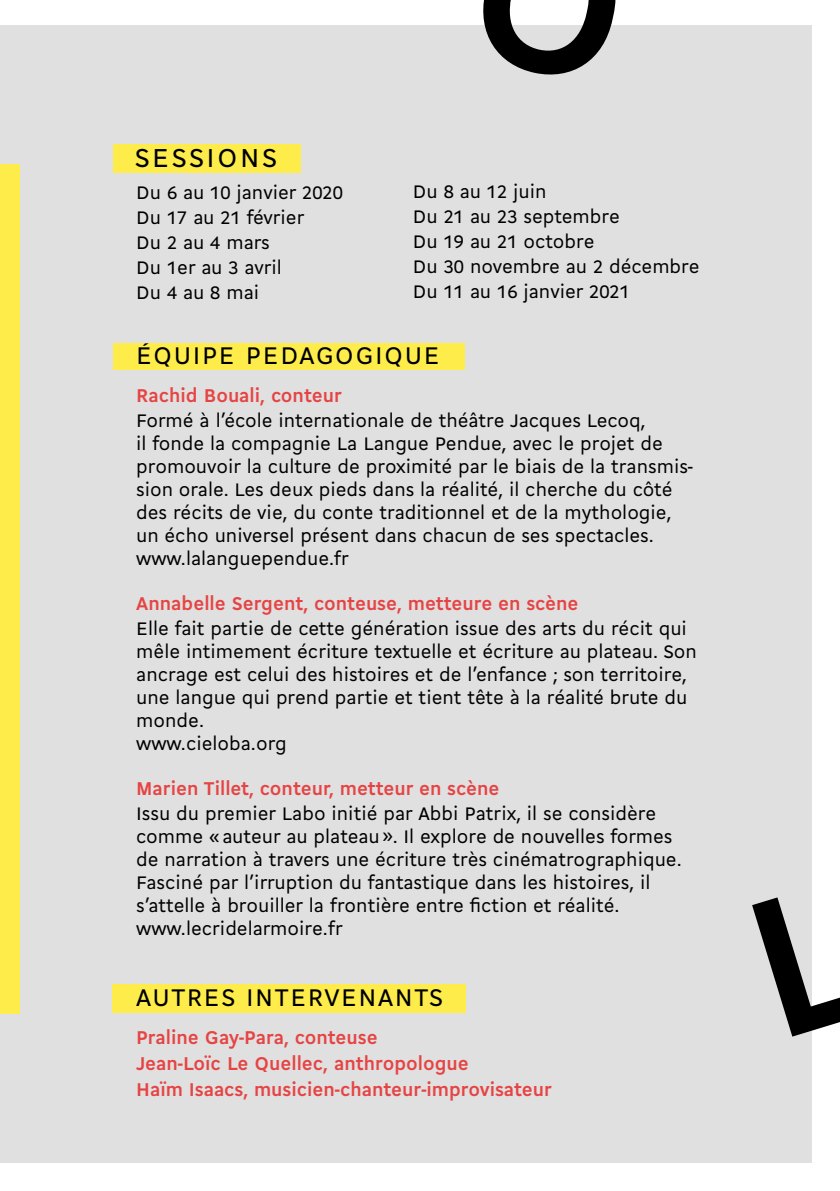
<style>
.page{position:relative;width:840px;height:1191px;background:#fff}
.page>*{position:absolute;margin:0;border:0;box-sizing:border-box;transform-origin:0 0}
.t1{font:28px "Cogito";letter-spacing:.09em;color:#000}
.t2{font:26px "Cogito";letter-spacing:.06em;color:#000}
.t3{font:700 20px/26px "Cogito";color:#e64443}
.t4{font:19.6px/23px "Cogito";color:#000}
</style>
<div class="page">
<div style="left:0;top:26px;width:811px;height:1136px;background:#e0e0e1"></div>
<div style="left:113px;top:343px;width:352px;height:27px;background:#fdec49"></div>
<div style="left:113px;top:145px;width:187px;height:28px;background:#fdec49"></div>
<div style="left:112px;top:984px;width:353px;height:28px;background:#fdec49"></div>
<div style="left:0;top:164px;width:20px;height:850px;background:#fdec49"></div>
<svg style="left:471px;top:25px;width:156px;height:1px"></svg>
<svg style="left:811px;top:878px;width:1px;height:158px"></svg>
<h1 class="t1" style="left:135px;top:138px;width:144px">SESSIONS</h1>
<p class="t4" style="left:136px;top:179px;width:208px;line-height:25px">Du 6 au 10 janvier 2020<br>Du 17 au 21 février<br>Du 2 au 4 mars<br>Du 1er au 3 avril<br>Du 4 au 8 mai</p>
<p class="t4" style="left:412px;top:177px;width:288px;line-height:25px">Du 8 au 12 juin<br>Du 21 au 23 septembre<br>Du 19 au 21 octobre<br>Du 30 novembre au 2 décembre<br>Du 11 au 16 janvier 2021</p>
<h2 class="t2" style="left:136px;top:337px;width:305px">ÉQUIPE PEDAGOGIQUE</h2>
<p class="t3" style="left:136px;top:381px;width:207px">Rachid Bouali, conteur</p>
<p class="t4" style="left:136px;top:408px;width:558px">Formé à l’école internationale de théâtre Jacques Lecoq,<br>il fonde la compagnie La Langue Pendue, avec le projet de promouvoir la culture de proximité par le biais de la transmis&shy;sion orale. Les deux pieds dans la réalité, il cherche du côté des récits de vie, du conte traditionnel et de la mythologie, un écho universel présent dans chacun de ses spectacles. www.lalanguependue.fr</p>
<p class="t3" style="left:136px;top:589px;width:443px">Annabelle Sergent, conteuse, metteure en scène</p>
<p class="t4" style="left:136px;top:616px;width:562px">Elle fait partie de cette génération issue des arts du récit qui mêle intimement écriture textuelle et écriture au plateau. Son ancrage est celui des histoires et de l’enfance ; son territoire, une langue qui prend partie et tient tête à la réalité brute du monde.<br>www.cieloba.org</p>
<p class="t3" style="left:136px;top:774px;width:364px">Marien Tillet, conteur, metteur en scène</p>
<p class="t4" style="left:136px;top:801px;width:546px">Issu du premier Labo initié par Abbi Patrix, il se considère comme « auteur au plateau ». Il explore de nouvelles formes de narration à travers une écriture très cinématrographique.<br>Fasciné par l’irruption du fantastique dans les histoires, il s’attelle à brouiller la frontière entre fiction et réalité. www.lecridelarmoire.fr</p>
<h2 class="t2" style="left:136px;top:979px;width:308px">AUTRES INTERVENANTS</h2>
<p class="t3" style="left:136px;top:1023px;width:417px">Praline Gay-Para, conteuse<br>Jean-Loïc Le Quellec, anthropologue<br>Haïm Isaacs, musicien-chanteur-improvisateur</p>
</div>
